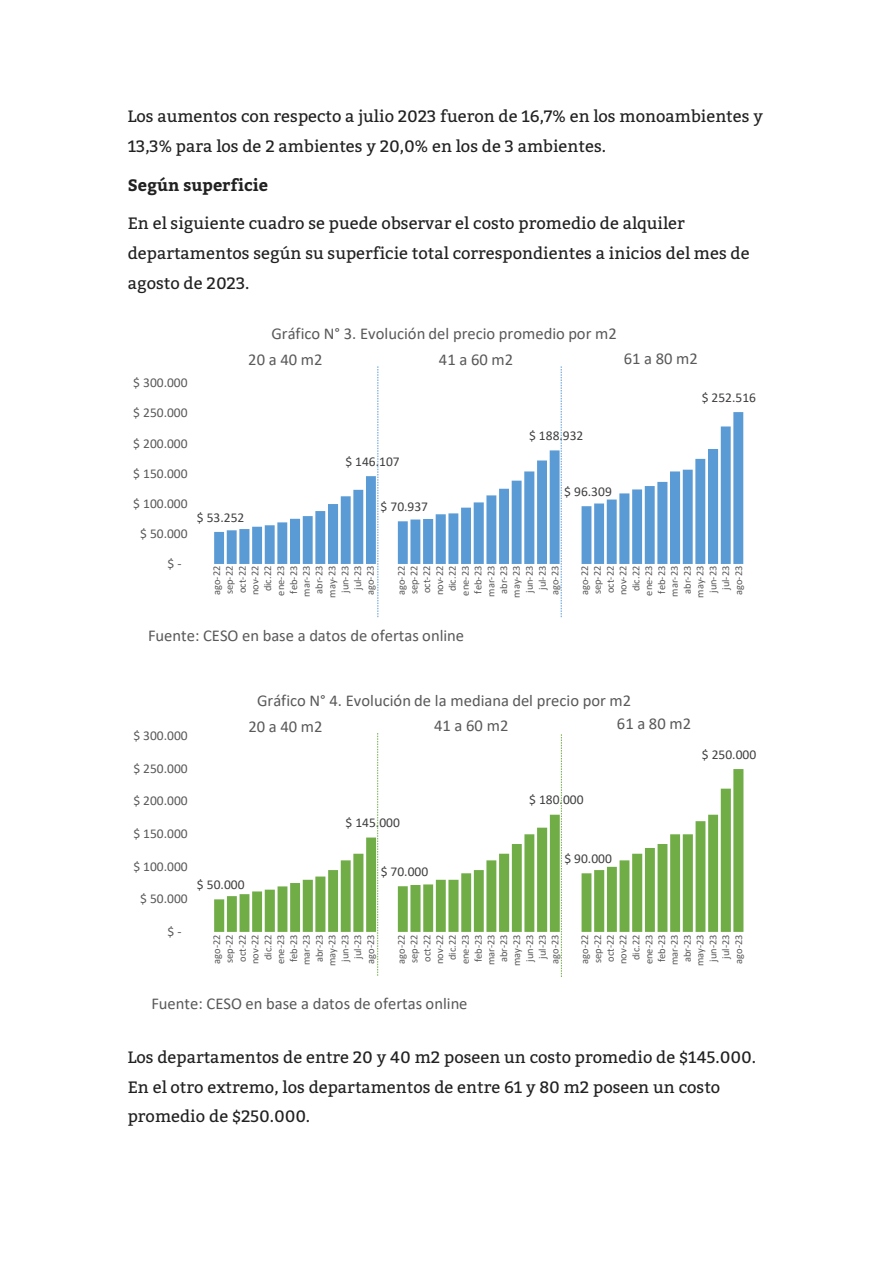
<style>
.page{position:relative;width:894px;height:1263px;background:#fff}
.page>*{position:absolute;margin:0;border:0;box-sizing:border-box;transform-origin:0 0}
.t1{font:16.5px/29.7px "Bitter";color:#212121}
.t2{font:16.5px/26.5px "Calibri";color:#595959}
.t3{font:700 16.5px "Bitter";color:#212121}
.t4{font:13.5px "Calibri";color:#595959}
.t5{font:13.5px "Calibri";color:#404040}
.t6{font:10.5px/12.8px "Calibri";letter-spacing:-.005em;color:#595959;text-align:right}
</style>
<div class="page">
<svg style="left:717px;top:412px;width:26px;height:152px;fill:#5b9bd5"></svg>
<svg style="left:214px;top:366px;width:503px;height:251px"></svg>
<svg style="left:717px;top:769px;width:26px;height:163px;fill:#70ad47"></svg>
<svg style="left:214px;top:733px;width:503px;height:244px"></svg>
<p class="t1" style="left:128px;top:102px;width:636px">Los aumentos con respecto a julio 2023 fueron de 16,7% en los monoambientes y<br>13,3% para los de 2 ambientes y 20,0% en los de 3 ambientes.</p>
<p class="t3" style="left:128px;top:174px;width:142px">Según superficie</p>
<p class="t1" style="left:128px;top:209px;width:623px">En el siguiente cuadro se puede observar el costo promedio de alquiler departamentos según su superficie total correspondientes a inicios del mes de agosto de 2023.</p>
<p class="t4" style="left:133px;top:374px;width:56px">$ 300.000</p>
<p class="t4" style="left:133px;top:404px;width:56px">$ 250.000</p>
<p class="t4" style="left:133px;top:434px;width:56px">$ 200.000</p>
<p class="t4" style="left:133px;top:464px;width:56px">$ 150.000</p>
<p class="t4" style="left:133px;top:494px;width:56px">$ 100.000</p>
<p class="t4" style="left:140px;top:524px;width:49px">$ 50.000</p>
<p class="t4" style="left:167px;top:554px;width:16px">$ -</p>
<p class="t2" style="left:248px;top:319px;width:370px;text-indent:23px">Gráfico N° 3. Evolución del precio promedio por m2<br>20 a 40 m2</p>
<p class="t2" style="left:439px;top:346px;width:76px">41 a 60 m2</p>
<p class="t2" style="left:623px;top:345px;width:76px">61 a 80 m2</p>
<p class="t5" style="left:197px;top:508px;width:49px">$ 53.252</p>
<p class="t5" style="left:345px;top:452px;width:56px">$ 146.107</p>
<p class="t5" style="left:380px;top:497px;width:49px">$ 70.937</p>
<p class="t5" style="left:529px;top:426px;width:56px">$ 188.932</p>
<p class="t5" style="left:564px;top:482px;width:49px">$ 96.309</p>
<p class="t5" style="left:701px;top:388px;width:56px">$ 252.516</p>
<p class="t6" style="left:210px;top:598px;width:33px;rotate:-90deg">ago-22 sep-22 oct-22 nov-22 dic.22 ene-23 feb-23 mar-23 abr-23 may-23 jun-23 jul-23 ago-23</p>
<p class="t6" style="left:394px;top:598px;width:33px;rotate:-90deg">ago-22 sep-22 oct-22 nov-22 dic.22 ene-23 feb-23 mar-23 abr-23 may-23 jun-23 jul-23 ago-23</p>
<p class="t6" style="left:577px;top:598px;width:33px;rotate:-90deg">ago-22 sep-22 oct-22 nov-22 dic.22 ene-23 feb-23 mar-23 abr-23 may-23 jun-23 jul-23 ago-23</p>
<p class="t2" style="left:148px;top:621px;width:317px">Fuente: CESO en base a datos de ofertas online</p>
<p class="t4" style="left:133px;top:726px;width:56px">$ 300.000</p>
<p class="t4" style="left:133px;top:759px;width:56px">$ 250.000</p>
<p class="t4" style="left:133px;top:792px;width:56px">$ 200.000</p>
<p class="t4" style="left:133px;top:824px;width:56px">$ 150.000</p>
<p class="t4" style="left:133px;top:857px;width:56px">$ 100.000</p>
<p class="t4" style="left:140px;top:889px;width:49px">$ 50.000</p>
<p class="t4" style="left:167px;top:922px;width:16px">$ -</p>
<p class="t2" style="left:248px;top:687px;width:384px;line-height:25.8px;text-indent:9px">Gráfico N° 4. Evolución de la mediana del precio por m2<br>20 a 40 m2</p>
<p class="t2" style="left:434px;top:712px;width:76px">41 a 60 m2</p>
<p class="t2" style="left:616px;top:710px;width:76px">61 a 80 m2</p>
<p class="t5" style="left:701px;top:745px;width:56px">$ 250.000</p>
<p class="t5" style="left:197px;top:875px;width:49px">$ 50.000</p>
<p class="t5" style="left:345px;top:813px;width:56px">$ 145.000</p>
<p class="t5" style="left:380px;top:862px;width:49px">$ 70.000</p>
<p class="t5" style="left:529px;top:790px;width:56px">$ 180.000</p>
<p class="t5" style="left:564px;top:849px;width:49px">$ 90.000</p>
<p class="t6" style="left:210px;top:966px;width:33px;rotate:-90deg">ago-22 sep-22 oct-22 nov-22 dic.22 ene-23 feb-23 mar-23 abr-23 may-23 jun-23 jul-23 ago-23</p>
<p class="t6" style="left:394px;top:966px;width:33px;rotate:-90deg">ago-22 sep-22 oct-22 nov-22 dic.22 ene-23 feb-23 mar-23 abr-23 may-23 jun-23 jul-23 ago-23</p>
<p class="t6" style="left:578px;top:966px;width:33px;rotate:-90deg">ago-22 sep-22 oct-22 nov-22 dic.22 ene-23 feb-23 mar-23 abr-23 may-23 jun-23 jul-23 ago-23</p>
<p class="t2" style="left:151px;top:990px;width:317px">Fuente: CESO en base a datos de ofertas online</p>
<p class="t1" style="left:128px;top:1042px;width:629px">Los departamentos de entre 20 y 40 m2 poseen un costo promedio de $145.000.<br>En el otro extremo, los departamentos de entre 61 y 80 m2 poseen un costo promedio de $250.000.</p>
</div>
